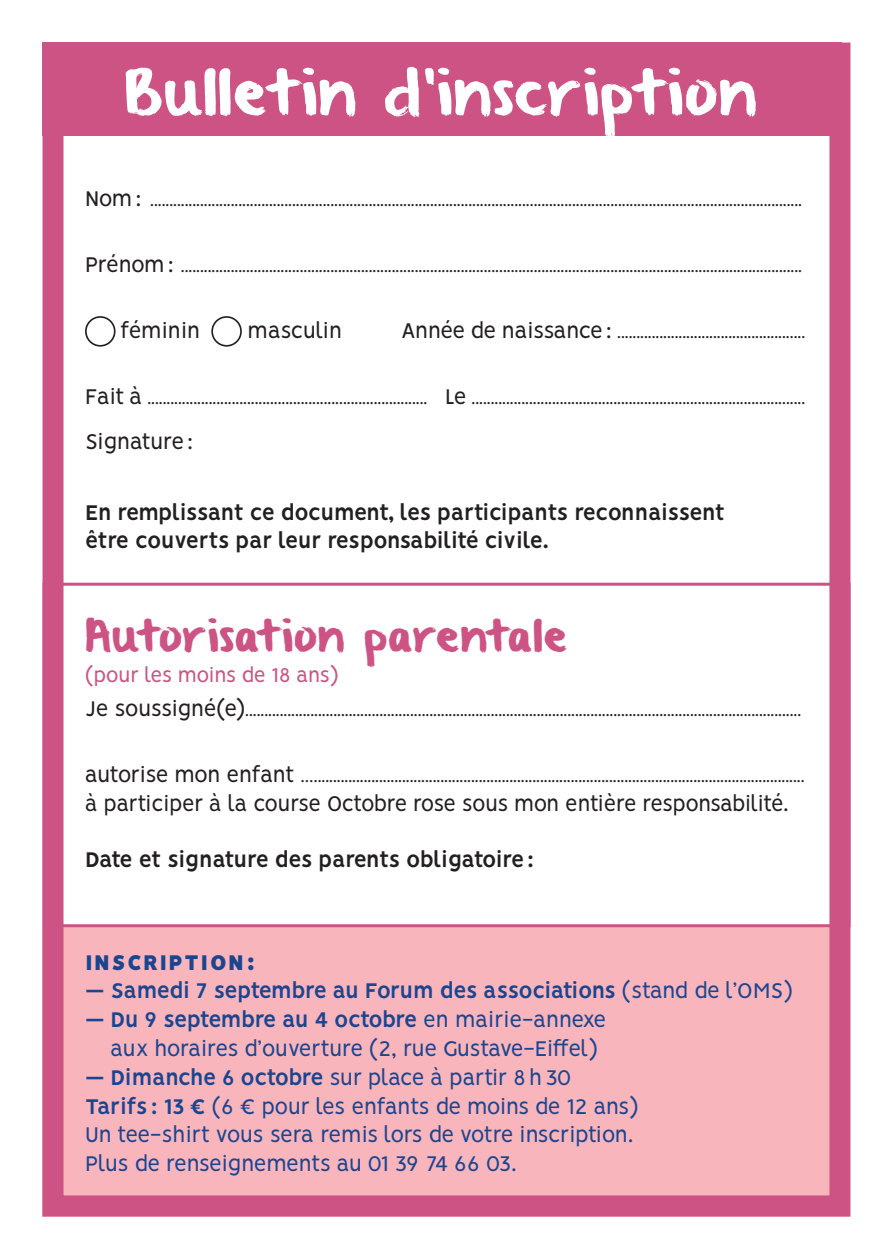
<style>
.page{position:relative;width:893px;height:1259px;background:#fff}
.page>*{position:absolute;margin:0;border:0;box-sizing:border-box;transform-origin:0 0}
.t1{font:51.3px "From Where You Are";letter-spacing:.03em;color:#fff}
.t2{font:36px "From Where You Are";letter-spacing:.03em;color:#cc5383}
.t3{font:24px/28.8px "Vision";letter-spacing:-.03em;color:#1c4590}
.t4{font:700 24px/28.8px "Vision";letter-spacing:-.03em;color:#231f20}
.t5{font:24px "Vision";letter-spacing:-.03em;color:#231f20}
.t6{font:700 24px "Vision";letter-spacing:-.03em;color:#1c4590}
.t7{font:24px "Vision";letter-spacing:-.01em;color:#231f20}
.t8{font:900 24px "Vision";letter-spacing:.05em;color:#1c4590}
.t9{font:24px "Vision";color:#231f20}
.t10{font:22.5px "Vision";letter-spacing:-.03em;color:#cc5383}
.t11{font:18px "Vision";color:#231f20}
.s1{font-size:24px}
.s2{font-weight:400}
.s3{font-weight:700}
</style>
<div class="page">
<div style="left:43px;top:927px;width:807px;height:289px;background:#f8b5bc"></div>
<div style="left:85px;top:316px;width:31px;height:31px;border:2px solid #231f20;border-radius:50%"></div>
<div style="left:211px;top:316px;width:31px;height:31px;border:2px solid #231f20;border-radius:50%"></div>
<div style="left:43px;top:43px;width:799px;height:93px;background:#cc5383"></div>
<div style="left:43px;top:43px;width:807px;height:1173px;border:21px solid #cc5383"></div>
<div style="left:43px;top:583px;width:807px;height:344px;border:3px solid #cc5383"></div>
<h1 class="t1" style="left:124px;top:68px;width:634px">Bulletin d’inscription</h1>
<p class="t11" style="left:85px;top:190px;width:718px"><span class="s1">Nom:</span> ..........................................................................................................................................................................</p>
<p class="t11" style="left:85px;top:256px;width:718px"><span class="s1">Prénom:</span> ..................................................................................................................................................................</p>
<h3 class="t9" style="left:121px;top:317px;width:81px">féminin</h3>
<h3 class="t7" style="left:248px;top:317px;width:96px">masculin</h3>
<p class="t11" style="left:401px;top:322px;width:405px"><span class="s1">Année de naissance:</span> .................................................</p>
<p class="t11" style="left:85px;top:388px;width:722px"><span class="s1">Fait à</span> ......................................................................... <span class="s1">Le</span> .......................................................................................</p>
<h3 class="t7" style="left:85px;top:428px;width:110px">Signature:</h3>
<h3 class="t4" style="left:85px;top:500px;width:641px">En remplissant ce document, les participants reconnaissent être couverts par leur responsabilité civile.</h3>
<h2 class="t2" style="left:85px;top:618px;width:483px">Autorisation parentale</h2>
<p class="t10" style="left:85px;top:662px;width:255px">(pour les moins de 18 ans)</p>
<p class="t11" style="left:85px;top:700px;width:718px"><span class="s1">Je soussigné(e)</span>.................................................................................................................................................</p>
<p class="t11" style="left:85px;top:766px;width:721px"><span class="s1">autorise mon enfant</span> ...................................................................................................................................</p>
<h3 class="t5" style="left:85px;top:789px;width:705px">à participer à la course Octobre rose sous mon entière responsabilité.</h3>
<h3 class="t4" style="left:85px;top:847px;width:451px">Date et signature des parents obligatoire :</h3>
<h3 class="t8" style="left:85px;top:947px;width:172px">INSCRIPTION:</h3>
<h3 class="t6" style="left:85px;top:976px;width:709px">— Samedi 7 septembre au Forum des associations <span class="s2">(stand de l’OMS)</span></h3>
<h3 class="t3" style="left:111px;top:1007px;width:497px;text-indent:-26px"><span class="s3">— Du 9 septembre au 4 octobre</span> en mairie-annexe aux horaires d’ouverture (2, rue Gustave-Eiffel)</h3>
<h3 class="t3" style="left:85px;top:1065px;width:555px"><span class="s3">— Dimanche 6 octobre</span> sur place à partir 8h30<br><span class="s3">Tarifs : 13 €</span> (6 € pour les enfants de moins de 12 ans)<br>Un tee-shirt vous sera remis lors de votre inscription.<br>Plus de renseignements au 01 39 74 66 03.</h3>
</div>
